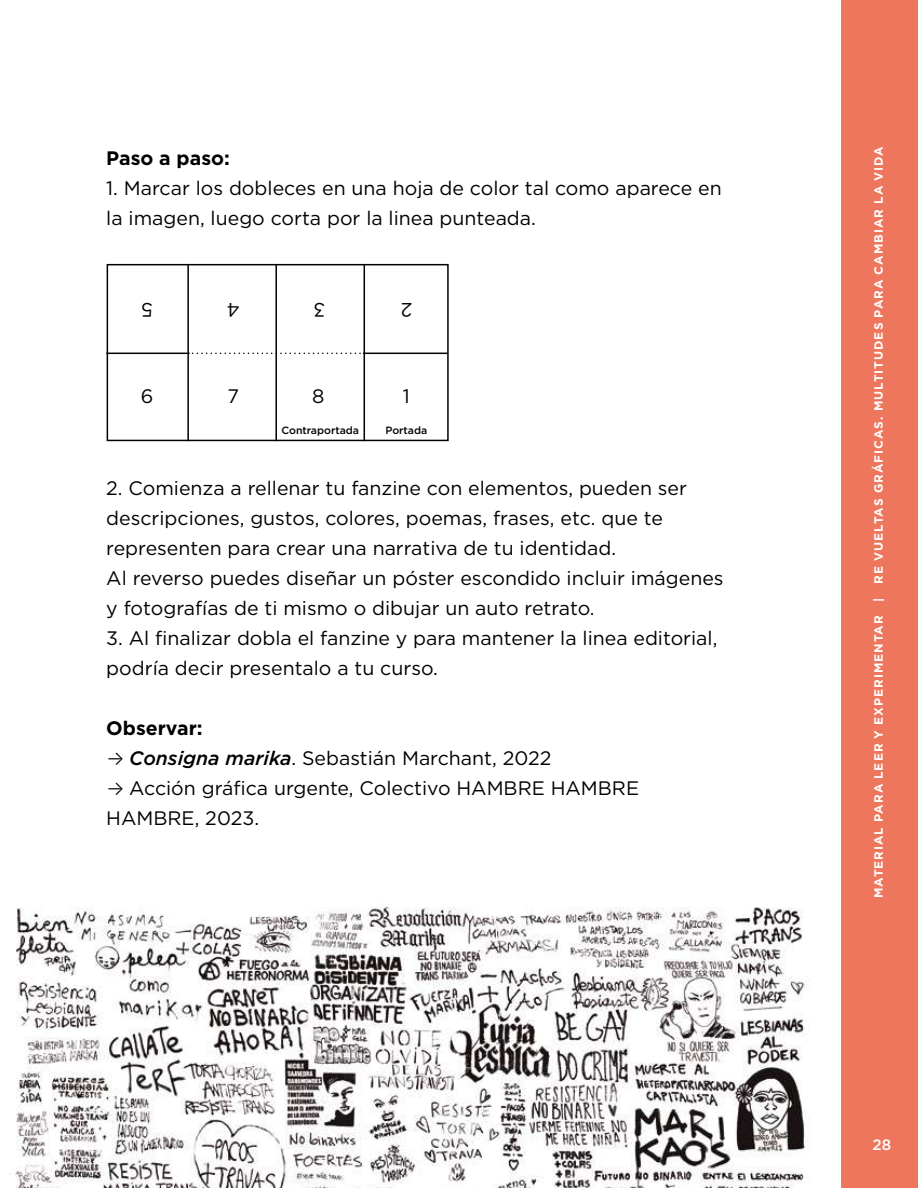
<style>
.page{position:relative;width:918px;height:1188px;background:#fff}
.page>*{position:absolute;margin:0;border:0;box-sizing:border-box;transform-origin:0 0}
.t1{font:19.5px/30px "Gotham";color:#000}
.t2{font:700 19.5px "Gotham";color:#000}
.t3{font:500 15px "Gotham";color:#fff}
.t4{font:700 12px "Gotham";letter-spacing:.08em;color:#fff}
.t5{font:500 10.5px "Gotham";color:#000}
.s1{font-family:"Inter";font-weight:300}
.s2{font-weight:500;font-style:italic}
</style>
<div class="page">
<div style="left:841px;top:0;width:77px;height:1188px;background:#ee765d"></div>
<div style="left:107px;top:264px;width:342px;height:177px;border:2px solid #000"></div>
<hr style="left:106px;top:353px;width:81px;height:1px;background:#000">
<hr style="left:364px;top:353px;width:84px;height:1px;background:#000">
<svg style="left:189px;top:353px;width:175px;height:1px"></svg>
<hr style="left:187px;top:264px;width:2px;height:177px;background:#000">
<hr style="left:275px;top:264px;width:2px;height:177px;background:#000">
<hr style="left:364px;top:264px;width:1px;height:177px;background:#000">
<img style="left:14px;top:907px;width:794px;height:281px">
<p class="t2" style="left:106px;top:145px;width:125px">Paso a paso:</p>
<p class="t1" style="left:106px;top:173px;width:617px">1. Marcar los dobleces en una hoja de color tal como aparece en la imagen, luego corta por la linea punteada.</p>
<p class="t1" style="left:153px;top:325px;width:13px;rotate:-180deg">5</p>
<p class="t1" style="left:240px;top:325px;width:15px;rotate:-180deg">4</p>
<p class="t1" style="left:325px;top:325px;width:13px;rotate:-180deg">3</p>
<p class="t1" style="left:413px;top:325px;width:13px;rotate:-180deg">2</p>
<p class="t1" style="left:141px;top:380px;width:14px">6</p>
<p class="t1" style="left:227px;top:380px;width:13px">7</p>
<p class="t1" style="left:312px;top:380px;width:14px">8</p>
<p class="t1" style="left:403px;top:380px;width:8px">1</p>
<p class="t5" style="left:282px;top:423px;width:79px">Contraportada</p>
<p class="t5" style="left:385px;top:423px;width:43px">Portada</p>
<p class="t1" style="left:106px;top:473px;width:619px">2. Comienza a rellenar tu fanzine con elementos, pueden ser descripciones, gustos, colores, poemas, frases, etc. que te representen para crear una narrativa de tu identidad.<br>Al reverso puedes diseñar un póster escondido incluir imágenes y fotografías de ti mismo o dibujar un auto retrato.</p>
<p class="t1" style="left:106px;top:622px;width:613px">3. Al finalizar dobla el fanzine y para mantener la linea editorial, podría decir presentalo a tu curso.</p>
<p class="t2" style="left:106px;top:715px;width:98px">Observar:</p>
<p class="t1" style="left:106px;top:742px;width:447px"><span class="s1">→</span> <span class="s2">Consigna marika</span>. Sebastián Marchant, 2022</p>
<p class="t1" style="left:106px;top:772px;width:534px"><span class="s1">→</span> Acción gráfica urgente, Colectivo HAMBRE HAMBRE<br>HAMBRE, 2023.</p>
<p class="t4" style="left:871px;top:898px;width:753px;rotate:-90deg">MATERIAL PARA LEER Y EXPERIMENTAR | RE VUELTAS GRÁFICAS. MULTITUDES PARA CAMBIAR LA VIDA</p>
<p class="t3" style="left:873px;top:1135px;width:20px">28</p>
</div>
